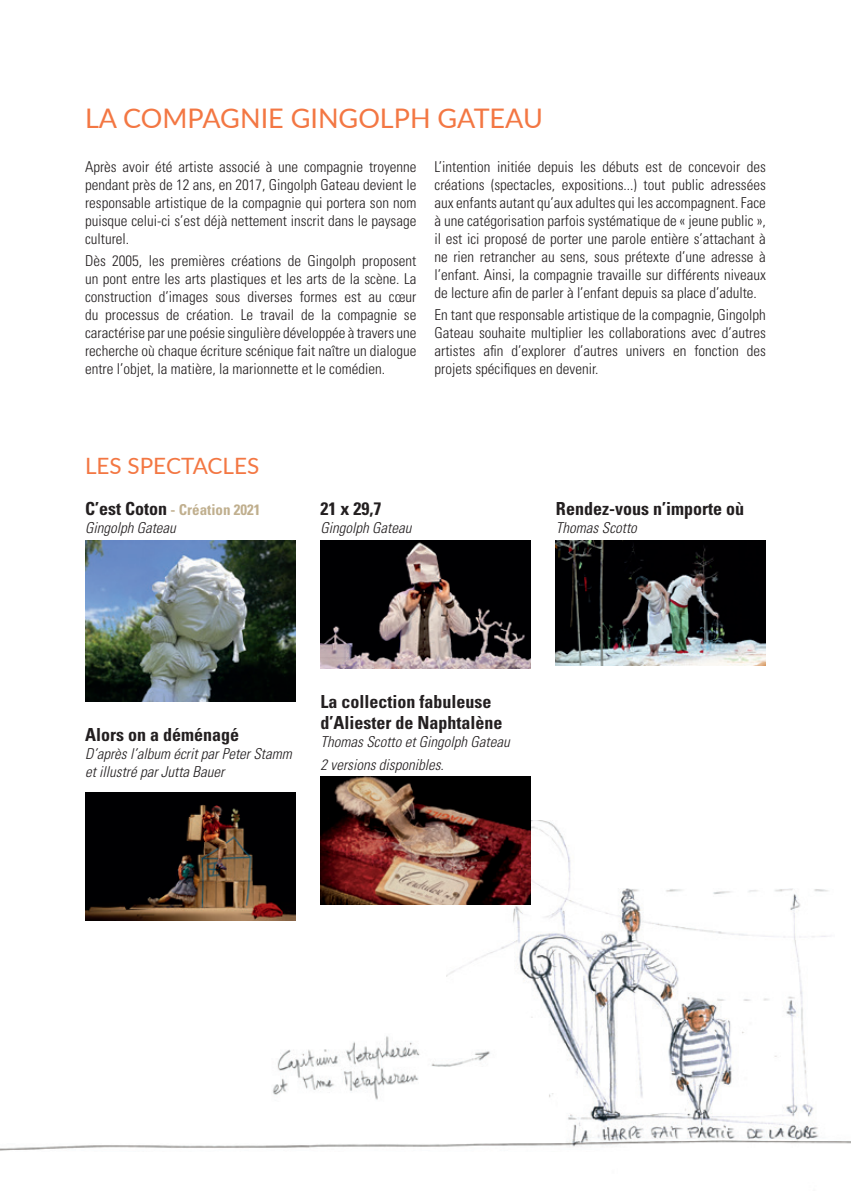
<style>
.page{position:relative;width:851px;height:1191px;background:#fff}
.page>*{position:absolute;margin:0;border:0;box-sizing:border-box;transform-origin:0 0}
.t1{font:27px "Lato";color:#f37743}
.t2{font:22.5px "Lato";color:#f37743}
.t3{font:700 condensed 18px/21.6px "Univers LT Std";color:#231f20}
.t4{font:300 condensed 15px/18px "Univers LT Std";color:#231f20;text-align:justify}
.t5{font:italic 300 condensed 15px/18px "Univers LT Std";color:#231f20}
.s1{font-weight:700;font-style:normal;font-size:18px}
.s2{font-weight:700;font-style:normal;color:#c0af8e}
</style>
<div class="page">
<img style="left:446px;top:821px;width:382px;height:306px">
<img style="left:0;top:1127px;width:850px;height:24px">
<img style="left:85px;top:541px;width:210px;height:161px">
<img style="left:85px;top:792px;width:210px;height:128px">
<img style="left:320px;top:540px;width:210px;height:128px">
<img style="left:320px;top:777px;width:210px;height:127px">
<img style="left:556px;top:540px;width:209px;height:126px">
<img style="left:272px;top:1033px;width:315px;height:94px">
<h1 class="t1" style="left:85px;top:99px;width:459px">LA COMPAGNIE GINGOLPH GATEAU</h1>
<p class="t4" style="left:85px;top:157px;width:333px">Après avoir été artiste associé à une compagnie troyenne pendant près de 12 ans, en 2017, Gingolph Gateau devient le responsable artistique de la compagnie qui portera son nom puisque celui-ci s’est déjà nettement inscrit dans le paysage culturel.</p>
<p class="t4" style="left:85px;top:252px;width:333px">Dès 2005, les premières créations de Gingolph proposent un pont entre les arts plastiques et les arts de la scène. La construction d’images sous diverses formes est au cœur du processus de création. Le travail de la compagnie se caractérise par une poésie singulière développée à travers une recherche où chaque écriture scénique fait naître un dialogue entre l’objet, la matière, la marionnette et le comédien.</p>
<p class="t4" style="left:434px;top:157px;width:333px">L’intention initiée depuis les débuts est de concevoir des créations (spectacles, expositions...) tout public adressées aux enfants autant qu’aux adultes qui les accompagnent. Face à une catégorisation parfois systématique de « jeune public », il est ici proposé de porter une parole entière s’attachant à ne rien retrancher au sens, sous prétexte d’une adresse à l’enfant. Ainsi, la compagnie travaille sur différents niveaux de lecture afin de parler à l’enfant depuis sa place d’adulte.</p>
<p class="t4" style="left:434px;top:306px;width:333px">En tant que responsable artistique de la compagnie, Gingolph Gateau souhaite multiplier les collaborations avec d’autres artistes afin d’explorer d’autres univers en fonction des projets spécifiques en devenir.</p>
<h2 class="t2" style="left:85px;top:450px;width:176px">LES SPECTACLES</h2>
<p class="t5" style="left:85px;top:501px;width:177px"><span class="s1">C’est Coton</span> <span class="s2">- Création 2021<br></span>Gingolph Gateau</p>
<p class="t3" style="left:320px;top:498px;width:62px">21 x 29,7</p>
<p class="t5" style="left:320px;top:519px;width:92px">Gingolph Gateau</p>
<p class="t3" style="left:556px;top:498px;width:189px">Rendez-vous n’importe où</p>
<p class="t5" style="left:556px;top:519px;width:82px">Thomas Scotto</p>
<p class="t3" style="left:85px;top:723px;width:155px">Alors on a déménagé</p>
<p class="t5" style="left:85px;top:744px;width:208px">D’après l’album écrit par Peter Stamm et illustré par Jutta Bauer</p>
<p class="t3" style="left:320px;top:690px;width:183px">La collection fabuleuse d’Aliester de Naphtalène</p>
<p class="t5" style="left:320px;top:731px;width:191px;line-height:22.2px">Thomas Scotto et Gingolph Gateau<br>2 versions disponibles.</p>
</div>
